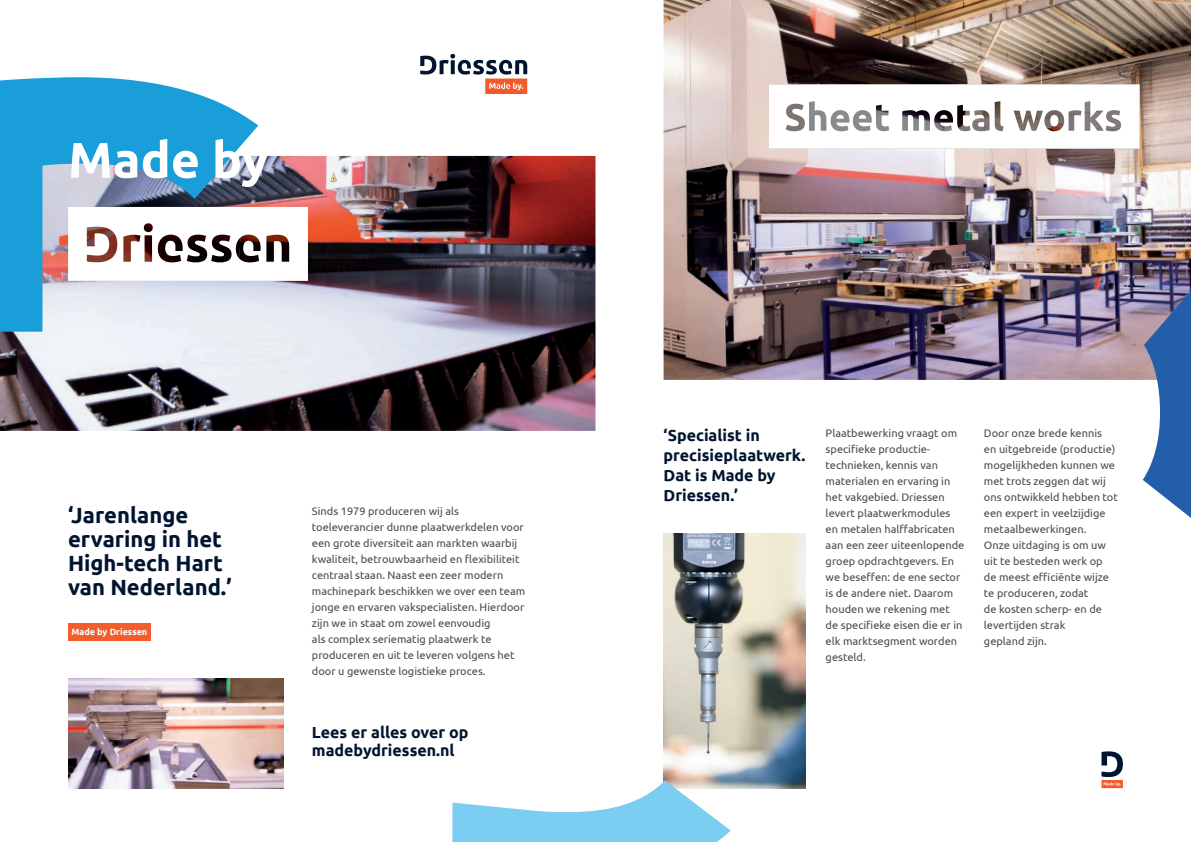
<style>
.page{position:relative;width:1191px;height:842px;background:#fff}
.page>*{position:absolute;margin:0;border:0;box-sizing:border-box;transform-origin:0 0}
.t1{font:700 50px "Ubuntu";color:#fff}
.t2{font:700 22px/24px "Ubuntu";color:#001430}
.t3{font:700 16px/20px "Ubuntu";color:#001430}
.t4{font:11px/16px "Ubuntu";color:#4b4c4d}
.t5{font:700 9px "Ubuntu";color:#fff}
</style>
<div class="page">
<img style="left:0;top:156px;width:595px;height:275px">
<svg style="left:0;top:77px;width:258px;height:255px;fill:#199eda"></svg>
<div style="left:68px;top:623px;width:83px;height:17px;background:#f15d2b"></div>
<img style="left:663px;top:0;width:528px;height:380px">
<svg style="left:1142px;top:286px;width:49px;height:232px"></svg>
<svg style="left:420px;top:54px;width:107px;height:40px"></svg>
<svg style="left:1101px;top:751px;width:22px;height:37px"></svg>
<img style="left:68px;top:678px;width:215px;height:110px">
<img style="left:663px;top:534px;width:142px;height:254px">
<svg style="left:452px;top:780px;width:278px;height:62px"></svg>
<svg style="left:68px;top:207px;width:240px;height:74px"></svg>
<svg style="left:769px;top:84px;width:370px;height:65px"></svg>
<h1 class="t1" style="left:68px;top:130px;width:202px">Made by</h1>
<h2 class="t2" style="left:68px;top:503px;width:165px">‘Jarenlange ervaring in het<br>High-tech Hart van Nederland.’</h2>
<p class="t4" style="left:312px;top:502px;width:215px">Sinds 1979 produceren wij als toeleverancier dunne plaatwerkdelen voor een grote diversiteit aan markten waarbij kwaliteit, betrouwbaarheid en flexibiliteit centraal staan. Naast een zeer modern machinepark beschikken we over een team jonge en ervaren vakspecialisten. Hierdoor zijn we in staat om zowel eenvoudig<br>als complex seriematig plaatwerk te produceren en uit te leveren volgens het door u gewenste logistieke proces.</p>
<p class="t5" style="left:71px;top:626px;width:77px">Made by Driessen</p>
<h3 class="t3" style="left:312px;top:723px;width:158px;line-height:18px">Lees er alles over op madebydriessen.nl</h3>
<h3 class="t3" style="left:663px;top:425px;width:143px">‘Specialist in precisieplaatwerk.<br>Dat is Made by<br>Driessen.’</h3>
<p class="t4" style="left:825px;top:424px;width:140px">Plaatbewerking vraagt om specifieke productie&shy;technieken, kennis van materialen en ervaring in het vakgebied. Driessen levert plaatwerkmodules en metalen halffabricaten aan een zeer uiteenlopende groep opdrachtgevers. En we beseffen: de ene sector is de andere niet. Daarom houden we rekening met de specifieke eisen die er in elk marktsegment worden gesteld.</p>
<p class="t4" style="left:984px;top:424px;width:135px">Door onze brede kennis<br>en uitgebreide (productie) mogelijkheden kunnen we met trots zeggen dat wij ons ontwikkeld hebben tot een expert in veelzijdige metaalbewerkingen.<br>Onze uitdaging is om uw uit te besteden werk op de meest efficiënte wijze te produceren, zodat<br>de kosten scherp- en de levertijden strak<br>gepland zijn.</p>
</div>
